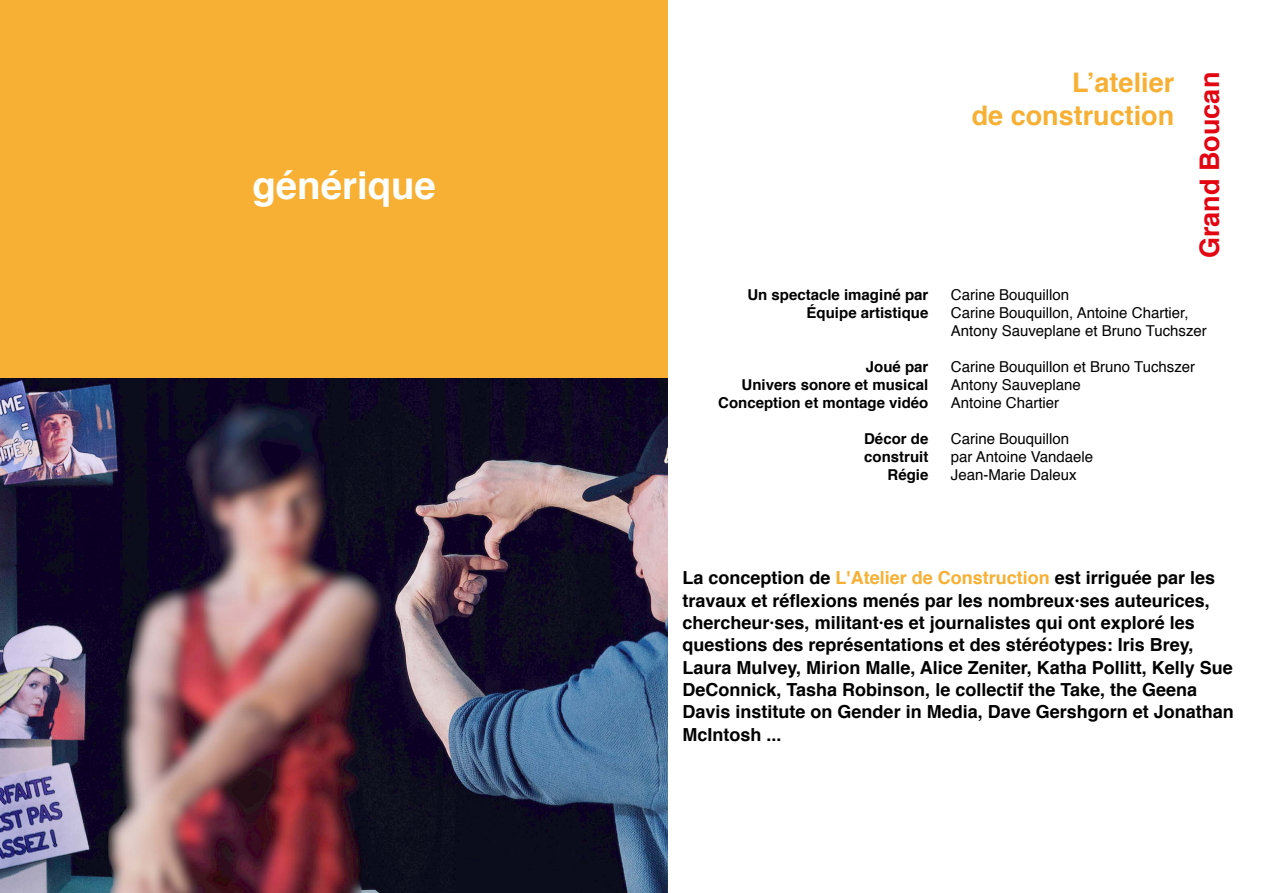
<style>
.page{position:relative;width:1263px;height:893px;background:#fff}
.page>*{position:absolute;margin:0;border:0;box-sizing:border-box;transform-origin:0 0}
.t1{font:700 38.4px "Helvetica";color:#fff}
.t2{font:700 27px/32.4px "Helvetica";color:#f7b033;text-align:right}
.t3{font:700 27px "Helvetica";color:#e30512}
.t4{font:700 18px/22.4px "Helvetica";color:#000}
.t5{font:15px/18px "Helvetica";color:#000}
.t6{font:700 15px/18px "Helvetica";color:#000;text-align:right}
.s1{color:#f7b033}
</style>
<div class="page">
<div style="left:0;top:0;width:668px;height:893px;background:#f7b033"></div>
<img style="left:0;top:378px;width:668px;height:515px">
<h1 class="t1" style="left:252px;top:154px;width:185px">générique</h1>
<p class="t6" style="left:747px;top:286px;width:182px">Un spectacle imaginé par<br>Équipe artistique</p>
<p class="t6" style="left:718px;top:358px;width:212px">Joué par<br>Univers sonore et musical<br>Conception et montage vidéo</p>
<p class="t6" style="left:864px;top:430px;width:66px">Décor de construit<br>Régie</p>
<h2 class="t2" style="left:972px;top:67px;width:204px">L’atelier<br>de construction</h2>
<h2 class="t3" style="left:1188px;top:258px;width:188px;rotate:-90deg">Grand Boucan</h2>
<p class="t5" style="left:951px;top:287px;width:258px">Carine Bouquillon<br>Carine Bouquillon, Antoine Chartier,<br>Antony Sauveplane et Bruno Tuchszer</p>
<p class="t5" style="left:951px;top:359px;width:246px">Carine Bouquillon et Bruno Tuchszer<br>Antony Sauveplane<br>Antoine Chartier</p>
<p class="t5" style="left:951px;top:431px;width:144px">Carine Bouquillon par Antoine Vandaele<br>Jean-Marie Daleux</p>
<p class="t4" style="left:682px;top:567px;width:553px">La conception de <span class="s1">L'Atelier de Construction</span> est irriguée par les travaux et réflexions menés par les nombreux·ses auteurices, chercheur·ses, militant·es et journalistes qui ont exploré les questions des représentations et des stéréotypes: Iris Brey, Laura Mulvey, Mirion Malle, Alice Zeniter, Katha Pollitt, Kelly Sue DeConnick, Tasha Robinson, le collectif the Take, the Geena Davis institute on Gender in Media, Dave Gershgorn et Jonathan McIntosh ...</p>
</div>
